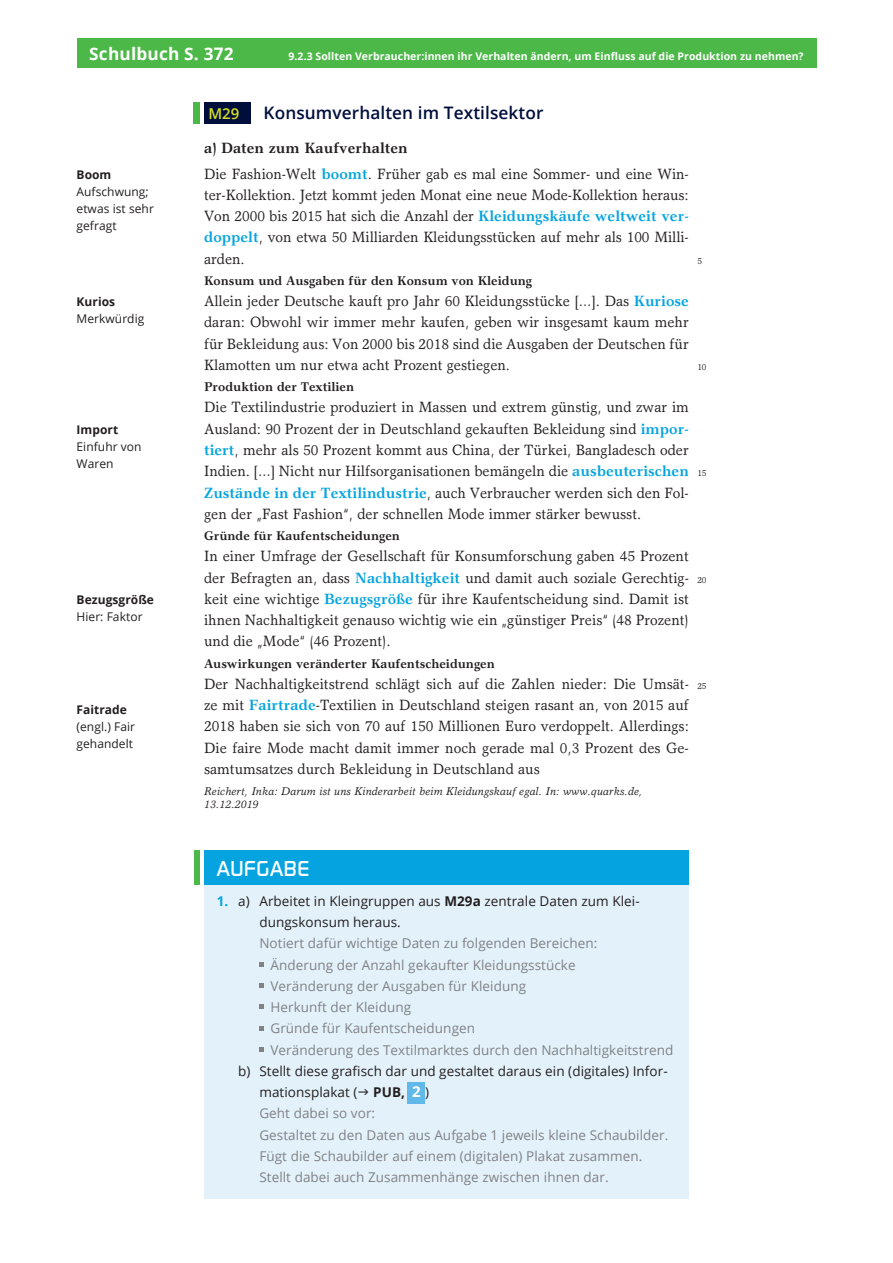
<style>
.page{position:relative;width:893px;height:1263px;background:#fff}
.page>*{position:absolute;margin:0;border:0;box-sizing:border-box;transform-origin:0 0}
.t1{font:500 22.5px "Digital EF";letter-spacing:.025em;color:#fff}
.t2{font:600 17.25px "Open Sans";letter-spacing:.005em;color:#000e3c}
.t3{font:700 17.25px "Open Sans";letter-spacing:.01em;color:#fff}
.t4{font:15px/21.3px "Garth Graphic";color:#231f20;text-align:justify;scale:.95 1}
.t5{font:700 15px "Garth Graphic";letter-spacing:.005em;color:#231f20;scale:.95 1}
.t6{font:600 15px "Open Sans";color:#d6df21}
.t7{font:13.5px/21.3px "Open Sans";letter-spacing:.005em;color:#808285}
.t8{font:13.5px/21.3px "Open Sans";letter-spacing:.005em;color:#231f20}
.t9{font:700 12.75px "Garth Graphic";color:#231f20;scale:.95 1}
.t10{font:12px/17px "Open Sans";letter-spacing:.005em;color:#231f20}
.t11{font:700 12px "Open Sans";letter-spacing:.005em;color:#231f20}
.t12{font:italic 11.25px/12.8px "Garth Graphic";letter-spacing:.01em;color:#231f20}
.t13{font:700 10.5px "Open Sans";letter-spacing:.005em;color:#fff}
.t14{font:9px "Garth Graphic";color:#231f20;scale:.95 1}
.s1{font-weight:700;color:#05a4e0}
.s2{font-weight:700}
.s3{color:#231f20}
.s4{font-weight:700;color:#231f20}
.s5{font-weight:700;font-size:15px;color:#fff}
</style>
<div class="page">
<div style="left:77px;top:38px;width:739px;height:30px;background:#4cb848"></div>
<div style="left:204px;top:102px;width:47px;height:21px;background:#000e3c"></div>
<div style="left:193px;top:102px;width:7px;height:21px;background:#4cb848"></div>
<div style="left:204px;top:850px;width:485px;height:349px;background:#e3f1fa"></div>
<div style="left:204px;top:850px;width:485px;height:34px;background:#05a4e0"></div>
<div style="left:194px;top:850px;width:6px;height:34px;background:#4cb848"></div>
<svg style="left:259px;top:962px;width:5px;height:4px"></svg>
<svg style="left:259px;top:983px;width:5px;height:5px"></svg>
<svg style="left:259px;top:1005px;width:5px;height:4px"></svg>
<svg style="left:259px;top:1026px;width:5px;height:4px"></svg>
<svg style="left:259px;top:1047px;width:5px;height:4px"></svg>
<div style="left:408px;top:1082px;width:17px;height:21px;background:#60b9e8"></div>
<p class="t3" style="left:89px;top:41px;width:146px">Schulbuch S. 372</p>
<p class="t13" style="left:289px;top:48px;width:517px">9.2.3 Sollten Verbraucher:innen ihr Verhalten ändern, um Einfluss auf die Produktion zu nehmen?</p>
<p class="t6" style="left:208px;top:103px;width:33px">M29</p>
<p class="t2" style="left:264px;top:101px;width:281px">Konsumverhalten im Textilsektor</p>
<p class="t11" style="left:77px;top:166px;width:36px">Boom</p>
<p class="t10" style="left:77px;top:182px;width:79px">Aufschwung; etwas ist sehr gefragt</p>
<p class="t11" style="left:77px;top:293px;width:40px">Kurios</p>
<p class="t10" style="left:77px;top:310px;width:69px">Merkwürdig</p>
<p class="t11" style="left:77px;top:421px;width:43px">Import</p>
<p class="t10" style="left:77px;top:438px;width:67px">Einfuhr von<br>Waren</p>
<p class="t11" style="left:77px;top:591px;width:79px">Bezugsgröße</p>
<p class="t10" style="left:77px;top:608px;width:68px">Hier: Faktor</p>
<p class="t11" style="left:77px;top:701px;width:52px">Faitrade</p>
<p class="t10" style="left:77px;top:718px;width:60px">(engl.) Fair gehandelt</p>
<p class="t5" style="left:204px;top:139px;width:216px">a) Daten zum Kaufverhalten</p>
<p class="t4" style="left:204px;top:163px;width:512px">Die Fashion-Welt <span class="s1">boomt</span>. Früher gab es mal eine Sommer- und eine Win&shy;ter-Kollektion. Jetzt kommt jeden Monat eine neue Mode-Kollektion heraus:<br>Von 2000 bis 2015 hat sich die Anzahl der <span class="s1">Kleidungskäufe weltweit ver&shy;doppelt</span>, von etwa 50 Milliarden Kleidungsstücken auf mehr als 100 Milli&shy;arden.</p>
<p class="t9" style="left:204px;top:273px;width:347px">Konsum und Ausgaben für den Konsum von Kleidung</p>
<p class="t4" style="left:204px;top:290px;width:512px">Allein jeder Deutsche kauft pro Jahr 60 Kleidungsstücke […]. Das <span class="s1">Kuriose </span>daran: Obwohl wir immer mehr kaufen, geben wir insgesamt kaum mehr für Bekleidung aus: Von 2000 bis 2018 sind die Ausgaben der Deutschen für Klamotten um nur etwa acht Prozent gestiegen.</p>
<p class="t9" style="left:204px;top:379px;width:159px">Produktion der Textilien</p>
<p class="t4" style="left:204px;top:397px;width:512px">Die Textilindustrie produziert in Massen und extrem günstig, und zwar im Ausland: 90 Prozent der in Deutschland gekauften Bekleidung sind <span class="s1">impor&shy;tiert</span>, mehr als 50 Prozent kommt aus China, der Türkei, Bangladesch oder Indien. […] Nicht nur Hilfsorganisationen bemängeln die <span class="s1">ausbeuterischen Zustände in der Textilindustrie</span>, auch Verbraucher werden sich den Fol&shy;gen der „Fast Fashion“, der schnellen Mode immer stärker bewusst.</p>
<p class="t9" style="left:204px;top:528px;width:208px">Gründe für Kaufentscheidungen</p>
<p class="t4" style="left:204px;top:545px;width:512px">In einer Umfrage der Gesellschaft für Konsumforschung gaben 45 Prozent der Befragten an, dass <span class="s1">Nachhaltigkeit</span> und damit auch soziale Gerechtig&shy;keit eine wichtige <span class="s1">Bezugsgröße</span> für ihre Kaufentscheidung sind. Damit ist ihnen Nachhaltigkeit genauso wichtig wie ein „günstiger Preis“ (48 Prozent) und die „Mode“ (46 Prozent).</p>
<p class="t9" style="left:204px;top:655px;width:308px">Auswirkungen veränderter Kaufentscheidungen</p>
<p class="t4" style="left:204px;top:673px;width:512px">Der Nachhaltigkeitstrend schlägt sich auf die Zahlen nieder: Die Umsät&shy;ze mit <span class="s1">Fairtrade</span>-Textilien in Deutschland steigen rasant an, von 2015 auf 2018 haben sie sich von 70 auf 150 Millionen Euro verdoppelt. Allerdings:<br>Die faire Mode macht damit immer noch gerade mal 0,3 Prozent des Ge&shy;samtumsatzes durch Bekleidung in Deutschland aus</p>
<p class="t12" style="left:204px;top:785px;width:440px">Reichert, Inka: Darum ist uns Kinderarbeit beim Kleidungskauf egal. In: www.quarks.de,<br>13.12.2019</p>
<p class="t14" style="left:697px;top:255px;width:6px">5</p>
<p class="t14" style="left:697px;top:361px;width:11px">10</p>
<p class="t14" style="left:697px;top:468px;width:11px">15</p>
<p class="t14" style="left:697px;top:574px;width:11px">20</p>
<p class="t14" style="left:697px;top:680px;width:11px">25</p>
<h1 class="t1" style="left:217px;top:855px;width:94px">AUFGABE</h1>
<p class="t8" style="left:259px;top:890px;width:382px;text-indent:-43px"><span class="s1">1.</span> a) Arbeitet in Kleingruppen aus <span class="s2">M29a</span> zentrale Daten zum Klei&shy;dungskonsum heraus.</p>
<p class="t7" style="left:270px;top:932px;width:405px;text-indent:-11px">Notiert dafür wichtige Daten zu folgenden Bereichen:<br>Änderung der Anzahl gekaufter Kleidungsstücke<br>Veränderung der Ausgaben für Kleidung<br>Herkunft der Kleidung<br>Gründe für Kaufentscheidungen<br>Veränderung des Textilmarktes durch den Nachhaltigkeitstrend</p>
<p class="t7" style="left:259px;top:1060px;width:410px;text-indent:-21px"><span class="s3">b) Stellt diese grafisch dar und gestaltet daraus ein (digitales) Infor&shy;mationsplakat (</span> <span class="s4">PUB,</span> <span class="s5">2</span> <span class="s3">)<br></span>Geht dabei so vor:<br>Gestaltet zu den Daten aus Aufgabe 1 jeweils kleine Schaubilder.<br>Fügt die Schaubilder auf einem (digitalen) Plakat zusammen.<br>Stellt dabei auch Zusammenhänge zwischen ihnen dar.</p>
</div>
